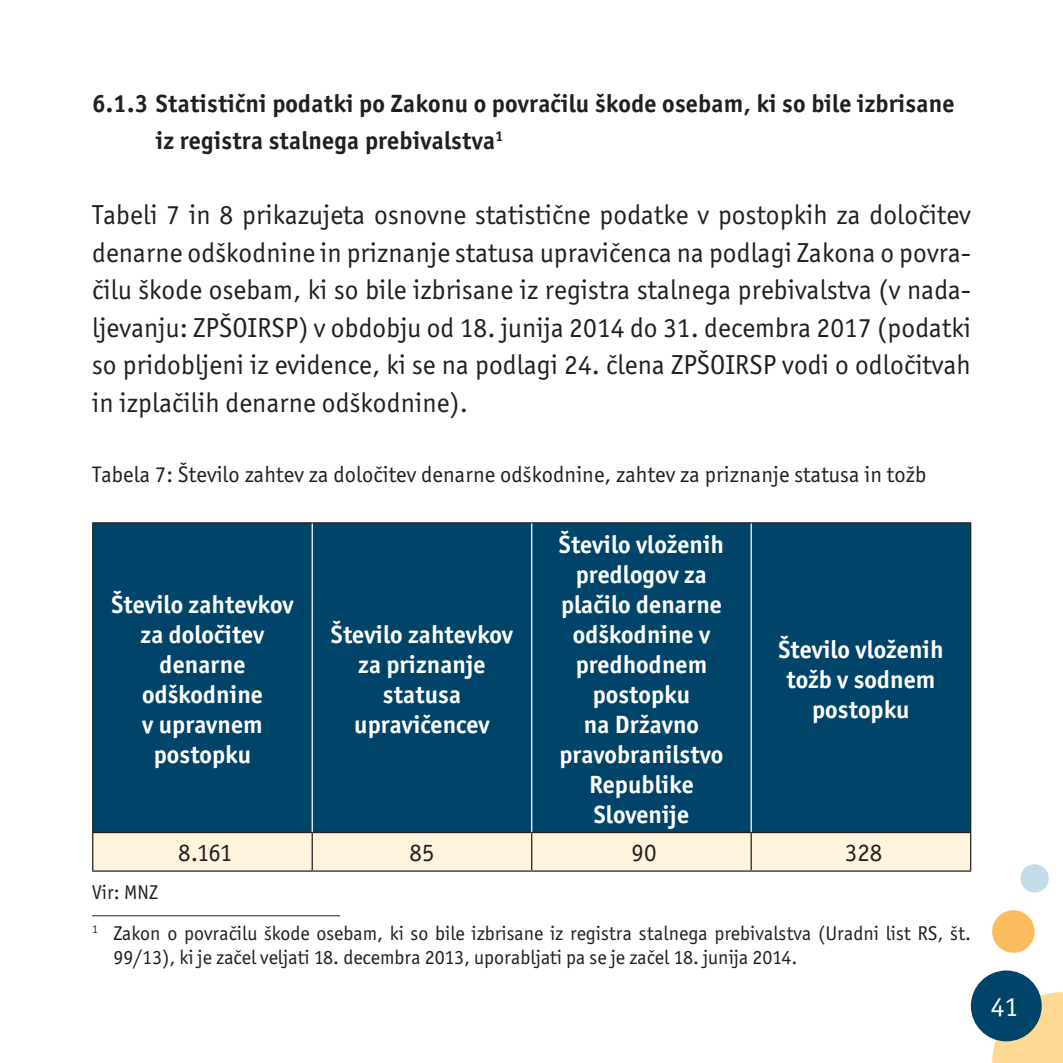
<style>
.page{position:relative;width:1063px;height:1063px;background:#fff}
.page>*{position:absolute;margin:0;border:0;box-sizing:border-box;transform-origin:0 0}
.body_tekst_-_Officia{font:27.5px/37.5px "Officina San Itc TEE";letter-spacing:.005em;color:#231f20;text-align:justify}
.t1{font:27.5px "Officina San Itc TEE";color:#fff}
.t2{font:700 25px/30px "Officina San Itc TEE";letter-spacing:.005em;color:#fff;text-align:center}
.naslov_-_10_bold{font:700 25px/37.5px "Officina San Itc TEE";letter-spacing:.01em;color:#231f20}
.t3{font:25px "Officina San Itc TEE";letter-spacing:.005em;color:#231f20}
.body_tekst_-_Officia-2{font:22.5px "Officina San Itc TEE";letter-spacing:.005em;color:#231f20}
.Fusnota{font:20px/24px "Officina San Itc TEE";color:#231f20}
.body_tekst_-_Officia-3{font:20px "Officina San Itc TEE";letter-spacing:.005em;color:#231f20}
</style>
<div class="page">
<div style="left:992px;top:992px;width:71px;height:71px;background:#feda95"></div>
<div style="left:971px;top:971px;width:71px;height:70px;background:#00446a;border-radius:50%"></div>
<div style="left:992px;top:910px;width:43px;height:43px;background:#fcbc5e;border-radius:50%"></div>
<div style="left:1020px;top:864px;width:29px;height:29px;background:#c4dbe9;border-radius:50%"></div>
<div style="left:93px;top:524px;width:877px;height:308px;background:#00446a"></div>
<div style="left:93px;top:833px;width:877px;height:37px;background:#fef3dc"></div>
<hr style="left:92px;top:522px;width:220px;height:2px;background:#231f20">
<hr style="left:92px;top:524px;width:1px;height:308px;background:#231f20">
<hr style="left:312px;top:522px;width:220px;height:2px;background:#231f20">
<hr style="left:532px;top:522px;width:219px;height:2px;background:#231f20">
<hr style="left:751px;top:522px;width:220px;height:2px;background:#231f20">
<hr style="left:970px;top:524px;width:1px;height:308px;background:#231f20">
<hr style="left:92px;top:832px;width:220px;height:1px;background:#231f20">
<hr style="left:92px;top:833px;width:1px;height:37px;background:#231f20">
<hr style="left:312px;top:832px;width:220px;height:1px;background:#231f20">
<hr style="left:312px;top:833px;width:1px;height:37px;background:#231f20">
<hr style="left:532px;top:832px;width:219px;height:1px;background:#231f20">
<hr style="left:531px;top:833px;width:1px;height:37px;background:#231f20">
<hr style="left:751px;top:832px;width:220px;height:1px;background:#231f20">
<hr style="left:751px;top:833px;width:1px;height:37px;background:#231f20">
<hr style="left:970px;top:833px;width:1px;height:37px;background:#231f20">
<hr style="left:92px;top:870px;width:220px;height:2px;background:#231f20">
<hr style="left:312px;top:870px;width:220px;height:2px;background:#231f20">
<hr style="left:532px;top:870px;width:219px;height:2px;background:#231f20">
<hr style="left:751px;top:870px;width:220px;height:2px;background:#231f20">
<hr style="left:312px;top:524px;width:1px;height:308px;background:#fff">
<hr style="left:531px;top:524px;width:1px;height:308px;background:#fff">
<hr style="left:751px;top:524px;width:1px;height:308px;background:#fff">
<hr style="left:92px;top:915px;width:248px;height:1px;background:#231f20">
<p class="naslov_-_10_bold" style="left:156px;top:84px;width:800px;text-indent:-64px">6.1.3 Statistični podatki po Zakonu o povračilu škode osebam, ki so bile izbrisane iz registra stalnega prebivalstva<sup>1</sup></p>
<p class="body_tekst_-_Officia" style="left:92px;top:196px;width:880px">Tabeli 7 in 8 prikazujeta osnovne statistične podatke v postopkih za določitev denarne odškodnine in priznanje statusa upravičenca na podlagi Zakona o povra&shy;čilu škode osebam, ki so bile izbrisane iz registra stalnega prebivalstva (v nada&shy;ljevanju: ZPŠOIRSP) v obdobju od 18. junija 2014 do 31. decembra 2017 (podatki so pridobljeni iz evidence, ki se na podlagi 24. člena ZPŠOIRSP vodi o odločitvah in izplačilih denarne odškodnine).</p>
<p class="body_tekst_-_Officia-2" style="left:92px;top:462px;width:836px">Tabela 7: Število zahtev za določitev denarne odškodnine, zahtev za priznanje statusa in tožb</p>
<p class="t2" style="left:111px;top:589px;width:184px">Število zahtevkov za določitev denarne odškodnine<br>v upravnem postopku</p>
<p class="t2" style="left:331px;top:619px;width:184px">Število zahtevkov za priznanje statusa upravičencev</p>
<p class="t2" style="left:559px;top:529px;width:167px">Število vloženih predlogov za plačilo denarne odškodnine v predhodnem postopku<br>na Državno pravobranilstvo<br>Republike<br>Slovenije</p>
<p class="t2" style="left:778px;top:634px;width:167px">Število vloženih tožb v sodnem postopku</p>
<p class="t3" style="left:178px;top:838px;width:56px">8.161</p>
<p class="t3" style="left:409px;top:838px;width:27px">85</p>
<p class="t3" style="left:632px;top:838px;width:27px">90</p>
<p class="t3" style="left:845px;top:838px;width:39px">328</p>
<p class="body_tekst_-_Officia-3" style="left:92px;top:881px;width:67px">Vir: MNZ</p>
<p class="Fusnota" style="left:113px;top:921px;width:859px;text-indent:-21px"><sup>1</sup> Zakon o povračilu škode osebam, ki so bile izbrisane iz registra stalnega prebivalstva (Uradni list RS, št.<br>99/13), ki je začel veljati 18. decembra 2013, uporabljati pa se je začel 18. junija 2014.</p>
<p class="t1" style="left:991px;top:991px;width:29px">41</p>
</div>
